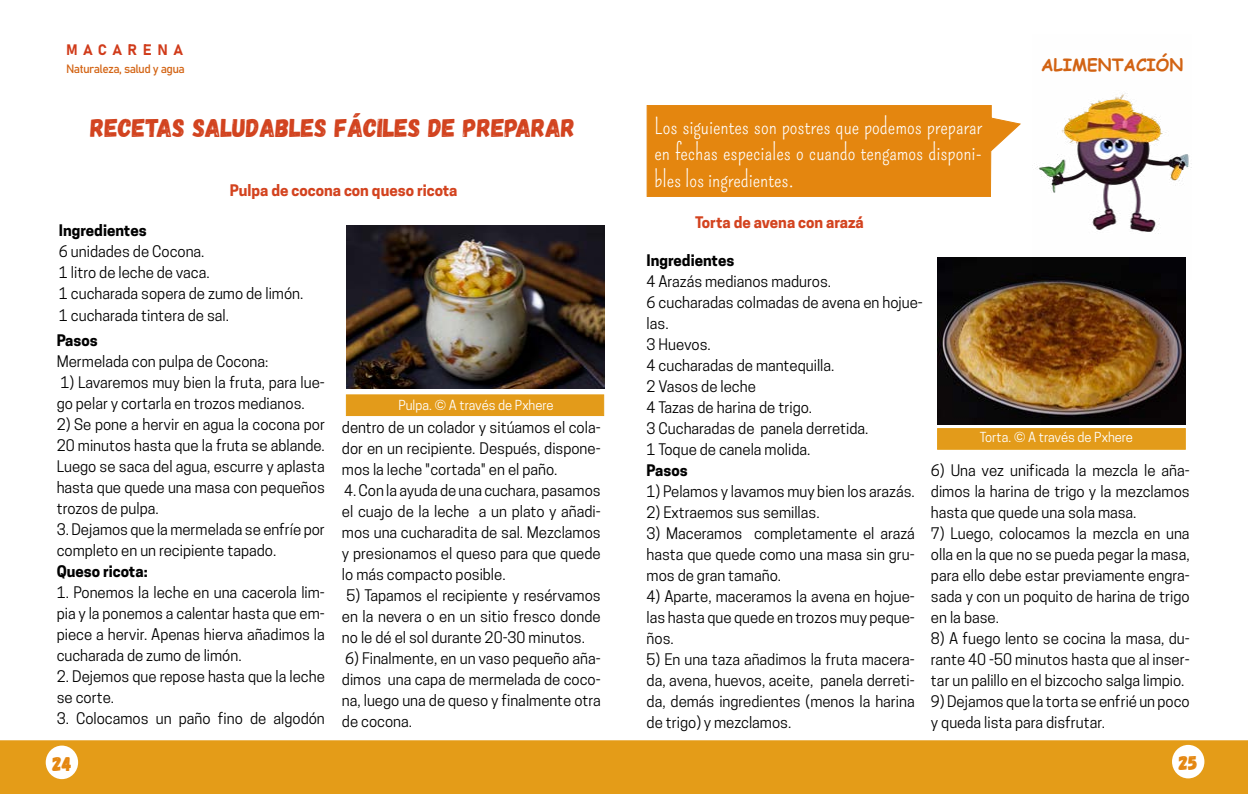
<style>
.page{position:relative;width:1248px;height:794px;background:#fff}
.page>*{position:absolute;margin:0;border:0;box-sizing:border-box;transform-origin:0 0}
.t1{font:26px "Gagalin";color:#d2431f}
.t2{font:22px/26.4px "Pompiere";color:#fff;text-align:justify}
.t3{font:20px "Gagalin";color:#e4860f}
.t4{font:700 17px "Comic Sans MS";color:#d36414}
.t5{font:15px/21px "Cooper Hewitt";color:#000;text-align:justify}
.t6{font:700 15px "Cooper Hewitt";color:#d3431f}
.t7{font:700 15px "Cooper Hewitt";color:#000}
.t8{font:15px "Bahnschrift";letter-spacing:.36em;color:#d03b1a}
.t9{font:13px "Cooper Hewitt";color:#fff}
.t10{font:12px "Bahnschrift";letter-spacing:-.05em;color:#d36414}
</style>
<div class="page">
<div style="left:0;top:740px;width:1247px;height:54px;background:#e49c18"></div>
<div style="left:46px;top:745px;width:32px;height:34px;background:#fff;border-radius:50%"></div>
<div style="left:1171px;top:745px;width:33px;height:33px;background:#fff;border-radius:50%"></div>
<svg style="left:646px;top:105px;width:375px;height:92px;background:#e58e1f"></svg>
<img style="left:937px;top:258px;width:248px;height:166px">
<div style="left:937px;top:428px;width:248px;height:22px;background:#e39b1a;border:1px solid #e39b15"></div>
<img style="left:1032px;top:93px;width:157px;height:186px">
<img style="left:346px;top:225px;width:258px;height:164px">
<div style="left:346px;top:394px;width:258px;height:22px;background:#e39b1a;border:1px solid #e39b15"></div>
<p class="t8" style="left:66px;top:38px;width:118px">MACARENA</p>
<p class="t10" style="left:66px;top:59px;width:120px">Naturaleza, salud y agua</p>
<p class="t4" style="left:1041px;top:52px;width:143px">ALIMENTACIÓN</p>
<h1 class="t1" style="left:91px;top:111px;width:486px">RECETAS SALUDABLES FÁCILES DE PREPARAR</h1>
<h2 class="t2" style="left:654px;top:113px;width:329px">Los siguientes son postres que podemos preparar en fechas especiales o cuando tengamos disponi&shy;bles los ingredientes.</h2>
<p class="t6" style="left:230px;top:181px;width:229px">Pulpa de cocona con queso ricota</p>
<p class="t7" style="left:59px;top:222px;width:89px">Ingredientes</p>
<p class="t5" style="left:59px;top:241px;width:246px;text-align:left">6 unidades de Cocona.<br>1 litro de leche de vaca.<br>1 cucharada sopera de zumo de limón.<br>1 cucharada tintera de sal.</p>
<p class="t7" style="left:57px;top:332px;width:43px">Pasos</p>
<p class="t5" style="left:57px;top:351px;width:213px">Mermelada con pulpa de Cocona:</p>
<p class="t5" style="left:57px;top:372px;width:270px">1) Lavaremos muy bien la fruta, para lue&shy;go pelar y cortarla en trozos medianos.</p>
<p class="t5" style="left:57px;top:414px;width:270px">2) Se pone a hervir en agua la cocona por 20 minutos hasta que la fruta se ablande.<br>Luego se saca del agua, escurre y aplasta hasta que quede una masa con pequeños trozos de pulpa.</p>
<p class="t5" style="left:57px;top:519px;width:270px">3. Dejamos que la mermelada se enfríe por completo en un recipiente tapado.</p>
<p class="t7" style="left:57px;top:563px;width:92px">Queso ricota:</p>
<p class="t5" style="left:57px;top:582px;width:270px">1. Ponemos la leche en una cacerola lim&shy;pia y la ponemos a calentar hasta que em&shy;piece a hervir. Apenas hierva añadimos la cucharada de zumo de limón.</p>
<p class="t5" style="left:57px;top:666px;width:269px">2. Dejemos que repose hasta que la leche se corte.</p>
<p class="t5" style="left:57px;top:708px;width:270px">3. Colocamos un paño fino de algodón</p>
<p class="t9" style="left:398px;top:397px;width:157px">Pulpa. © A través de Pxhere</p>
<p class="t5" style="left:342px;top:417px;width:260px">dentro de un colador y sitúamos el cola&shy;dor en un recipiente. Después, dispone&shy;mos la leche "cortada" en el paño.</p>
<p class="t5" style="left:342px;top:480px;width:260px">4. Con la ayuda de una cuchara, pasamos el cuajo de la leche a un plato y añadi&shy;mos una cucharadita de sal. Mezclamos y presionamos el queso para que quede lo más compacto posible.</p>
<p class="t5" style="left:342px;top:585px;width:260px">5) Tapamos el recipiente y resérvamos en la nevera o en un sitio fresco donde no le dé el sol durante 20-30 minutos.</p>
<p class="t5" style="left:342px;top:648px;width:260px">6) Finalmente, en un vaso pequeño aña&shy;dimos una capa de mermelada de coco&shy;na, luego una de queso y finalmente otra de cocona.</p>
<p class="t6" style="left:695px;top:213px;width:170px">Torta de avena con arazá</p>
<p class="t7" style="left:646px;top:251px;width:89px">Ingredientes</p>
<p class="t5" style="left:646px;top:270px;width:278px;text-align:left">4 Arazás medianos maduros.<br>6 cucharadas colmadas de avena en hojue&shy;las.<br>3 Huevos.<br>4 cucharadas de mantequilla.<br>2 Vasos de leche<br>4 Tazas de harina de trigo.<br>3 Cucharadas de panela derretida.<br>1 Toque de canela molida.</p>
<p class="t7" style="left:646px;top:461px;width:43px">Pasos</p>
<p class="t5" style="left:646px;top:481px;width:270px">1) Pelamos y lavamos muy bien los arazás.</p>
<p class="t5" style="left:646px;top:502px;width:174px">2) Extraemos sus semillas.</p>
<p class="t5" style="left:646px;top:523px;width:270px">3) Maceramos completamente el arazá hasta que quede como una masa sin gru&shy;mos de gran tamaño.</p>
<p class="t5" style="left:646px;top:586px;width:270px">4) Aparte, maceramos la avena en hojue&shy;las hasta que quede en trozos muy peque&shy;ños.</p>
<p class="t5" style="left:646px;top:649px;width:270px">5) En una taza añadimos la fruta macera&shy;da, avena, huevos, aceite, panela derreti&shy;da, demás ingredientes (menos la harina de trigo) y mezclamos.</p>
<p class="t9" style="left:979px;top:430px;width:155px">Torta. © A través de Pxhere</p>
<p class="t5" style="left:930px;top:460px;width:260px">6) Una vez unificada la mezcla le aña&shy;dimos la harina de trigo y la mezclamos hasta que quede una sola masa.</p>
<p class="t5" style="left:930px;top:523px;width:260px">7) Luego, colocamos la mezcla en una olla en la que no se pueda pegar la masa, para ello debe estar previamente engra&shy;sada y con un poquito de harina de trigo en la base.</p>
<p class="t5" style="left:930px;top:628px;width:260px">8) A fuego lento se cocina la masa, du&shy;rante 40 -50 minutos hasta que al inser&shy;tar un palillo en el bizcocho salga limpio.</p>
<p class="t5" style="left:930px;top:691px;width:260px">9) Dejamos que la torta se enfrié un poco y queda lista para disfrutar.</p>
<h3 class="t3" style="left:52px;top:751px;width:21px">24</h3>
<h3 class="t3" style="left:1178px;top:750px;width:21px">25</h3>
</div>
